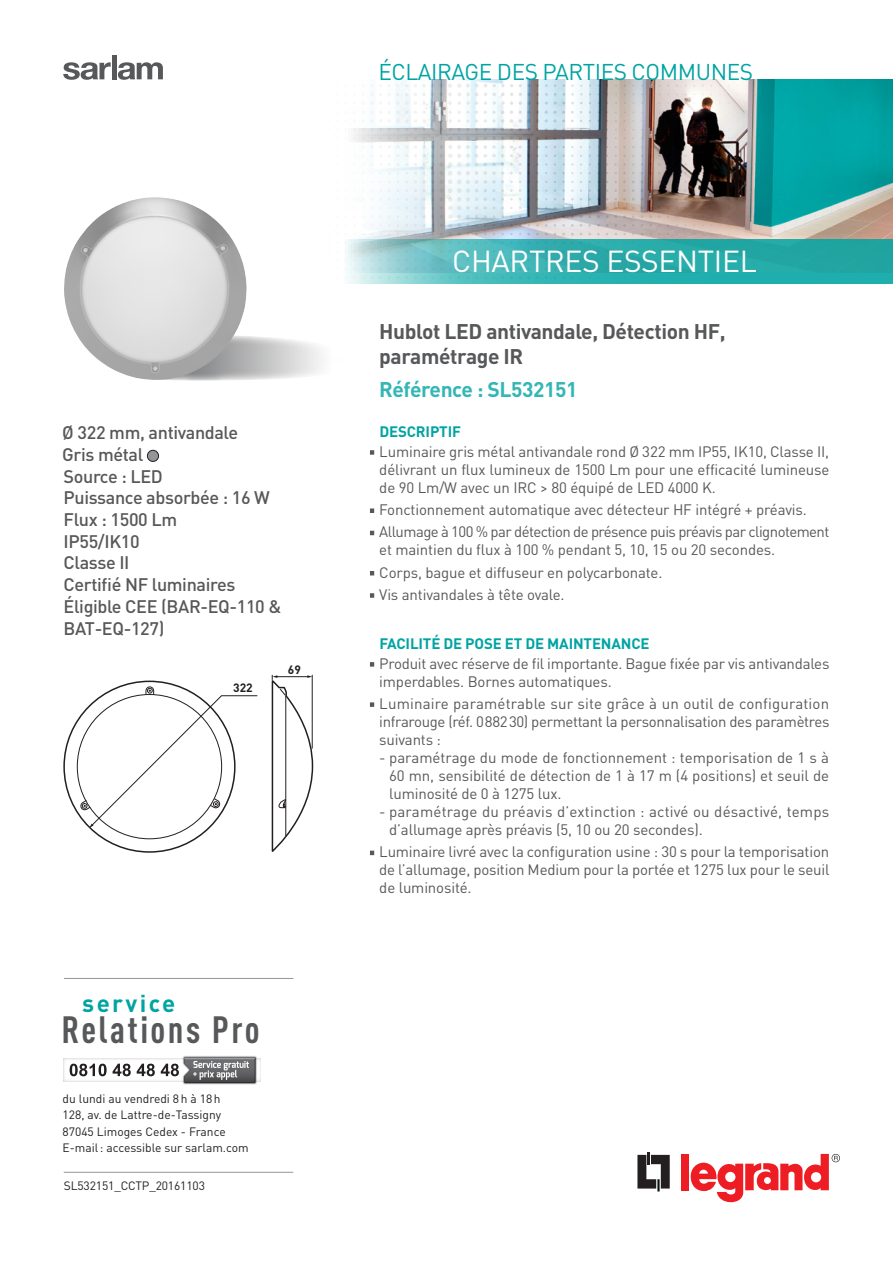
<style>
.page{position:relative;width:893px;height:1263px;background:#fff}
.page>*{position:absolute;margin:0;border:0;box-sizing:border-box;transform-origin:0 0}
.t1{font:700 condensed 37.5px "DIN Pro";letter-spacing:.065em;color:#57585a}
.t2{font:30px "DIN Pro";letter-spacing:-.01em;color:#fff}
.t3{font:700 24px "DIN Pro";letter-spacing:.1em;color:#00a4a3}
.t4{font:22.65px "DIN Pro";letter-spacing:-.02em;color:#00a4a3}
.t5{font:700 21px/24.8px "DIN Pro";letter-spacing:-.02em;color:#57585a}
.t6{font:700 21px "DIN Pro";letter-spacing:-.02em;color:#33b6b5}
.t7{font:500 18px/21.8px "DIN Pro";letter-spacing:-.02em;color:#57585a}
.t8{font:15px/18px "DIN Pro";letter-spacing:-.01em;color:#57585a;text-align:justify}
.t9{font:15px/22.2px "DIN Pro";letter-spacing:-.035em;color:#57585a}
.t10{font:15px/18px "DIN Pro";letter-spacing:.01em;color:#57585a}
.t11{font:700 15px "DIN Pro";letter-spacing:-.01em;color:#00a4a3}
.t12{font:12px/16.5px "DIN Pro";color:#231f20}
.t13{font:700 12px "DIN Pro";color:#231f20}
</style>
<div class="page">
<img style="left:354px;top:80px;width:539px;height:159px">
<svg style="left:362px;top:137px;width:11px;height:3px"></svg>
<svg style="left:362px;top:146px;width:11px;height:11px"></svg>
<svg style="left:379px;top:146px;width:3px;height:11px"></svg>
<svg style="left:353px;top:93px;width:35px;height:38px"></svg>
<svg style="left:684px;top:172px;width:3px;height:11px"></svg>
<svg style="left:675px;top:172px;width:3px;height:11px"></svg>
<svg style="left:388px;top:84px;width:177px;height:155px"></svg>
<svg style="left:693px;top:172px;width:11px;height:11px"></svg>
<svg style="left:710px;top:172px;width:3px;height:11px"></svg>
<svg style="left:719px;top:172px;width:3px;height:11px"></svg>
<svg style="left:719px;top:189px;width:11px;height:3px"></svg>
<svg style="left:63px;top:62px;width:48px;height:18px"></svg>
<div style="left:112px;top:55px;width:5px;height:24px;background:#57585a"></div>
<svg style="left:118px;top:62px;width:45px;height:18px"></svg>
<svg style="left:637px;top:1152px;width:33px;height:39px"></svg>
<div style="left:681px;top:1154px;width:8px;height:36px;background:#ee1d23"></div>
<svg style="left:745px;top:1163px;width:33px;height:27px"></svg>
<svg style="left:780px;top:1154px;width:60px;height:36px"></svg>
<svg style="left:717px;top:1163px;width:26px;height:40px"></svg>
<svg style="left:691px;top:1163px;width:26px;height:28px"></svg>
<svg style="left:345px;top:239px;width:548px;height:45px;background:#43b4b4"></svg>
<hr style="left:64px;top:978px;width:229px;height:1px;background:#939598">
<svg style="left:70px;top:1064px;width:37px;height:12px"></svg>
<svg style="left:113px;top:1064px;width:18px;height:12px"></svg>
<svg style="left:137px;top:1064px;width:18px;height:12px"></svg>
<img style="left:183px;top:1056px;width:74px;height:28px">
<svg style="left:161px;top:1057px;width:94px;height:25px"></svg>
<hr style="left:64px;top:1172px;width:229px;height:1px;background:#939598">
<svg style="left:80px;top:686px;width:178px;height:142px"></svg>
<svg style="left:271px;top:675px;width:43px;height:177px"></svg>
<div style="left:147px;top:450px;width:12px;height:11px;background:#939598;border-radius:50%"></div>
<div style="left:147px;top:450px;width:12px;height:12px;border:1px solid #231f20;border-radius:50%"></div>
<svg style="left:370px;top:450px;width:4px;height:5px"></svg>
<svg style="left:370px;top:508px;width:4px;height:5px"></svg>
<svg style="left:370px;top:531px;width:4px;height:4px"></svg>
<svg style="left:370px;top:571px;width:4px;height:4px"></svg>
<svg style="left:370px;top:593px;width:4px;height:5px"></svg>
<svg style="left:370px;top:662px;width:4px;height:5px"></svg>
<svg style="left:370px;top:702px;width:4px;height:5px"></svg>
<svg style="left:370px;top:851px;width:4px;height:4px"></svg>
<svg style="left:247px;top:336px;width:75px;height:44px"></svg>
<img style="left:64px;top:197px;width:183px;height:184px">
<p class="t7" style="left:62px;top:421px;width:221px">Ø 322 mm, antivandale<br>Gris métal<br>Source : LED<br>Puissance absorbée : 16 W<br>Flux : 1500 Lm<br>IP55/IK10<br>Classe II<br>Certifié NF luminaires<br>Éligible CEE (BAR-EQ-110 &amp;<br>BAT-EQ-127)</p>
<p class="t13" style="left:233px;top:680px;width:21px">322</p>
<p class="t13" style="left:288px;top:661px;width:15px">69</p>
<h3 class="t3" style="left:82px;top:987px;width:95px">service</h3>
<h1 class="t1" style="left:62px;top:1007px;width:199px">Relations Pro</h1>
<p class="t12" style="left:63px;top:1090px;width:188px">du lundi au vendredi 8h à 18h<br>128, av. de Lattre-de-Tassigny<br>87045 Limoges Cedex - France<br>E-mail: accessible sur sarlam.com</p>
<p class="t12" style="left:64px;top:1177px;width:143px">SL532151_CCTP_20161103</p>
<h3 class="t4" style="left:378px;top:56px;width:376px">ÉCLAIRAGE DES PARTIES COMMUNES</h3>
<h2 class="t2" style="left:452px;top:241px;width:306px">CHARTRES ESSENTIEL</h2>
<h3 class="t5" style="left:379px;top:318px;width:348px">Hublot LED antivandale, Détection HF, paramétrage IR</h3>
<h3 class="t6" style="left:379px;top:375px;width:200px">Référence : SL532151</h3>
<p class="t11" style="left:379px;top:421px;width:83px">DESCRIPTIF</p>
<p class="t8" style="left:379px;top:442px;width:452px">Luminaire gris métal antivandale rond Ø 322 mm IP55, IK10, Classe II, délivrant un flux lumineux de 1500 Lm pour une efficacité lumineuse de 90 Lm/W avec un IRC &gt; 80 équipé de LED 4000 K.</p>
<p class="t9" style="left:379px;top:498px;width:452px">Fonctionnement automatique avec détecteur HF intégré + préavis.<br>Allumage à 100 % par détection de présence puis préavis par clignotement</p>
<p class="t8" style="left:379px;top:538px;width:397px;line-height:22.2px;text-align:left">et maintien du flux à 100 % pendant 5, 10, 15 ou 20 secondes.<br>Corps, bague et diffuseur en polycarbonate.<br>Vis antivandales à tête ovale.</p>
<p class="t11" style="left:379px;top:633px;width:272px">FACILITÉ DE POSE ET DE MAINTENANCE</p>
<p class="t8" style="left:379px;top:654px;width:452px">Produit avec réserve de fil importante. Bague fixée par vis antivandales imperdables. Bornes automatiques.</p>
<p class="t8" style="left:379px;top:694px;width:452px">Luminaire paramétrable sur site grâce à un outil de configuration infrarouge (réf. 088230) permettant la personnalisation des paramètres suivants :</p>
<p class="t8" style="left:389px;top:748px;width:441px;text-indent:-10px">- paramétrage du mode de fonctionnement : temporisation de 1 s à 60 mn, sensibilité de détection de 1 à 17 m (4 positions) et seuil de luminosité de 0 à 1275 lux.</p>
<p class="t10" style="left:389px;top:802px;width:442px;text-indent:-10px">- paramétrage du préavis d’extinction : activé ou désactivé, temps d’allumage après préavis (5, 10 ou 20 secondes).</p>
<p class="t8" style="left:379px;top:842px;width:452px">Luminaire livré avec la configuration usine : 30 s pour la temporisation de l’allumage, position Medium pour la portée et 1275 lux pour le seuil de luminosité.</p>
</div>
